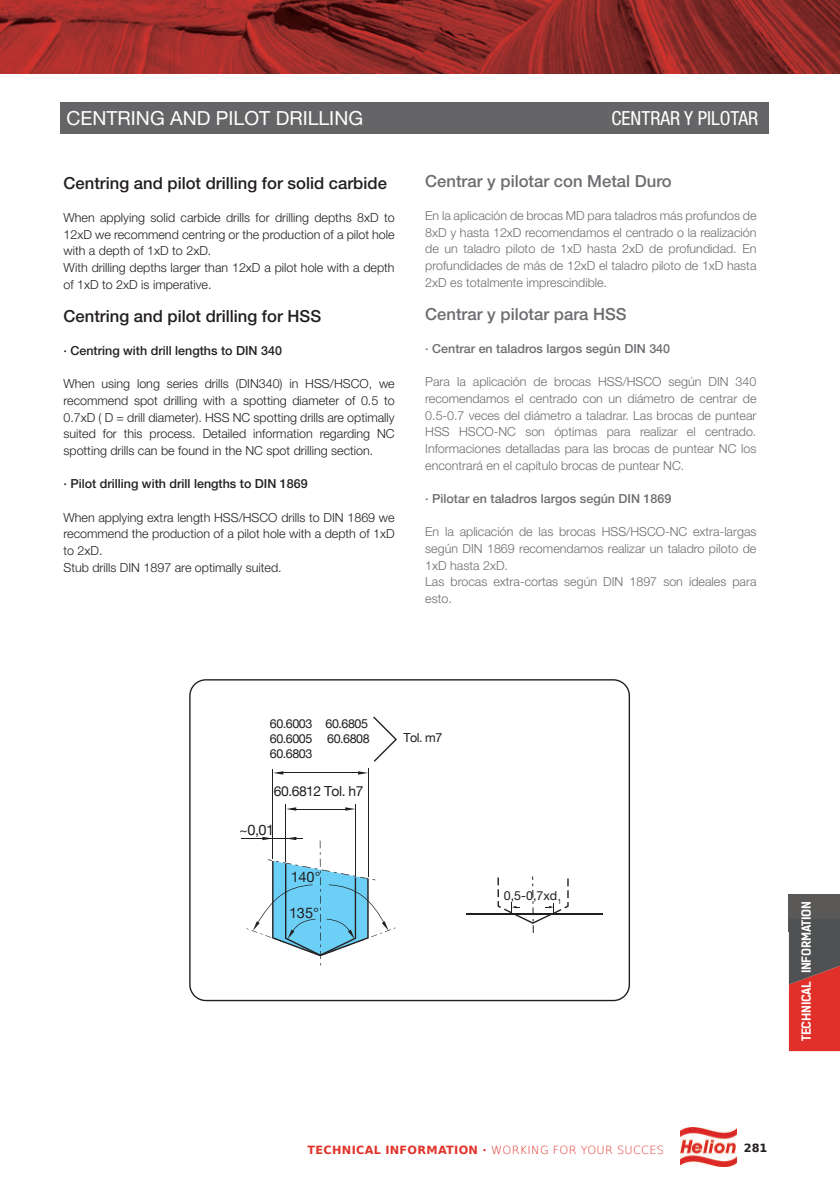
<style>
.page{position:relative;width:840px;height:1191px;background:#fff}
.page>*{position:absolute;margin:0;border:0;box-sizing:border-box;transform-origin:0 0}
.t1{font:19.4px "Helvetica Neue LT Std";color:#fff}
.t2{font:condensed 19.4px "Helvetica Neue LT Std";color:#fff}
.t3{font:500 16.6px "Helvetica Neue LT Std";color:#231f20}
.t4{font:500 16.6px "Helvetica Neue LT Std";color:#6c6d70}
.t5{font:14.6px "Helvetica Neue";letter-spacing:-.015em;color:#231f20}
.t6{font:13.8px "Helvetica Neue";letter-spacing:-.035em;color:#231f20}
.t7{font:300 12.4px/16.6px "Helvetica Neue LT Std";color:#6c6d70;text-align:justify}
.t8{font:300 12.4px/16.6px "Helvetica Neue LT Std";color:#231f20}
.t9{font:500 12.4px "Helvetica Neue LT Std";color:#231f20}
.t10{font:500 12.4px "Helvetica Neue LT Std";color:#6c6d70}
.t11{font:12.4px/15px "Helvetica Neue";letter-spacing:-.035em;color:#231f20}
.t12{font:12.4px "Helvetica Neue LTW1 G";color:#231f20}
.t13{font:700 12px "Kelson Sans";letter-spacing:-.025em;color:#fff;scale:1.05 1}
.t14{font:700 11.2px "DejaVu Sans";letter-spacing:.025em;color:#e13229}
.t15{font:700 11.2px "DejaVu Sans";color:#231f20}
.s1{font-weight:200}
</style>
<div class="page">
<div style="left:788px;top:893px;width:51px;height:38px;background:#5a5957"></div>
<img style="left:0;top:0;width:839px;height:74px">
<img style="left:680px;top:1127px;width:55px;height:39px">
<svg style="left:788px;top:919px;width:51px;height:132px;background:#a4413d"></svg>
<div style="left:60px;top:102px;width:707px;height:32px;background:#656568"></div>
<svg style="left:189px;top:679px;width:440px;height:322px"></svg>
<h1 class="t1" style="left:66px;top:107px;width:298px">CENTRING AND PILOT DRILLING</h1>
<h1 class="t2" style="left:611px;top:107px;width:148px">CENTRAR Y PILOTAR</h1>
<h2 class="t3" style="left:63px;top:173px;width:325px">Centring and pilot drilling for solid carbide</h2>
<p class="t8" style="left:63px;top:209px;width:332px">When applying solid carbide drills for drilling depths 8xD to 12xD we recommend centring or the production of a pilot hole with a depth of 1xD to 2xD.<br>With drilling depths larger than 12xD a pilot hole with a depth of 1xD to 2xD is imperative.</p>
<h2 class="t3" style="left:63px;top:306px;width:259px">Centring and pilot drilling for HSS</h2>
<p class="t9" style="left:63px;top:343px;width:220px">· Centring with drill lengths to DIN 340</p>
<p class="t8" style="left:63px;top:375px;width:332px;text-align:justify">When using long series drills (DIN340) in HSS/HSCO, we recommend spot drilling with a spotting diameter of 0.5 to 0.7xD ( D = drill diameter). HSS NC spotting drills are optimally suited for this process. Detailed information regarding NC spotting drills can be found in the NC spot drilling section.</p>
<p class="t9" style="left:63px;top:476px;width:245px">· Pilot drilling with drill lengths to DIN 1869</p>
<p class="t8" style="left:63px;top:508px;width:332px">When applying extra length HSS/HSCO drills to DIN 1869 we recommend the production of a pilot hole with a depth of 1xD to 2xD.<br>Stub drills DIN 1897 are optimally suited.</p>
<h2 class="t4" style="left:425px;top:171px;width:248px">Centrar y pilotar con Metal Duro</h2>
<p class="t7" style="left:425px;top:207px;width:332px">En la aplicación de brocas MD para taladros más profundos de 8xD y hasta 12xD recomendamos el centrado o la realización de un taladro piloto de 1xD hasta 2xD de profundidad. En profundidades de más de 12xD el taladro piloto de 1xD hasta 2xD es totalmente imprescindible.</p>
<h2 class="t4" style="left:425px;top:304px;width:203px">Centrar y pilotar para HSS</h2>
<p class="t10" style="left:425px;top:341px;width:246px">· Centrar en taladros largos según DIN 340</p>
<p class="t7" style="left:425px;top:373px;width:332px">Para la aplicación de brocas HSS/HSCO según DIN 340 recomendamos el centrado con un diámetro de centrar de 0.5-0.7 veces del diámetro a taladrar. Las brocas de puntear HSS HSCO-NC son óptimas para realizar el centrado.<br>Informaciones detalladas para las brocas de puntear NC los encontrará en el capítulo brocas de puntear NC.</p>
<p class="t10" style="left:425px;top:491px;width:247px">· Pilotar en taladros largos según DIN 1869</p>
<p class="t7" style="left:425px;top:523px;width:332px;text-align:left">En la aplicación de las brocas HSS/HSCO-NC extra-largas según DIN 1869 recomendamos realizar un taladro piloto de 1xD hasta 2xD.<br>Las brocas extra-cortas según DIN 1897 son ideales para esto.</p>
<p class="t11" style="left:270px;top:717px;width:101px">60.6003 60.6805<br>60.6005 60.6808<br>60.6803</p>
<p class="t6" style="left:274px;top:780px;width:91px">60.6812 Tol. h7</p>
<p class="t5" style="left:239px;top:819px;width:37px">~0,01</p>
<p class="t5" style="left:291px;top:866px;width:31px">140°</p>
<p class="t5" style="left:289px;top:902px;width:31px">135°</p>
<p class="t11" style="left:403px;top:731px;width:41px">Tol. m7</p>
<p class="t12" style="left:503px;top:888px;width:59px">0,5-0,7xd<sub>1</sub></p>
<p class="t13" style="left:798px;top:1040px;width:134px;rotate:-90deg">TECHNICAL INFORMATION</p>
<p class="t14" style="left:307px;top:1141px;width:357px">TECHNICAL INFORMATION · <span class="s1">WORKING FOR YOUR SUCCES</span></p>
<p class="t15" style="left:743px;top:1138px;width:25px">281</p>
</div>
